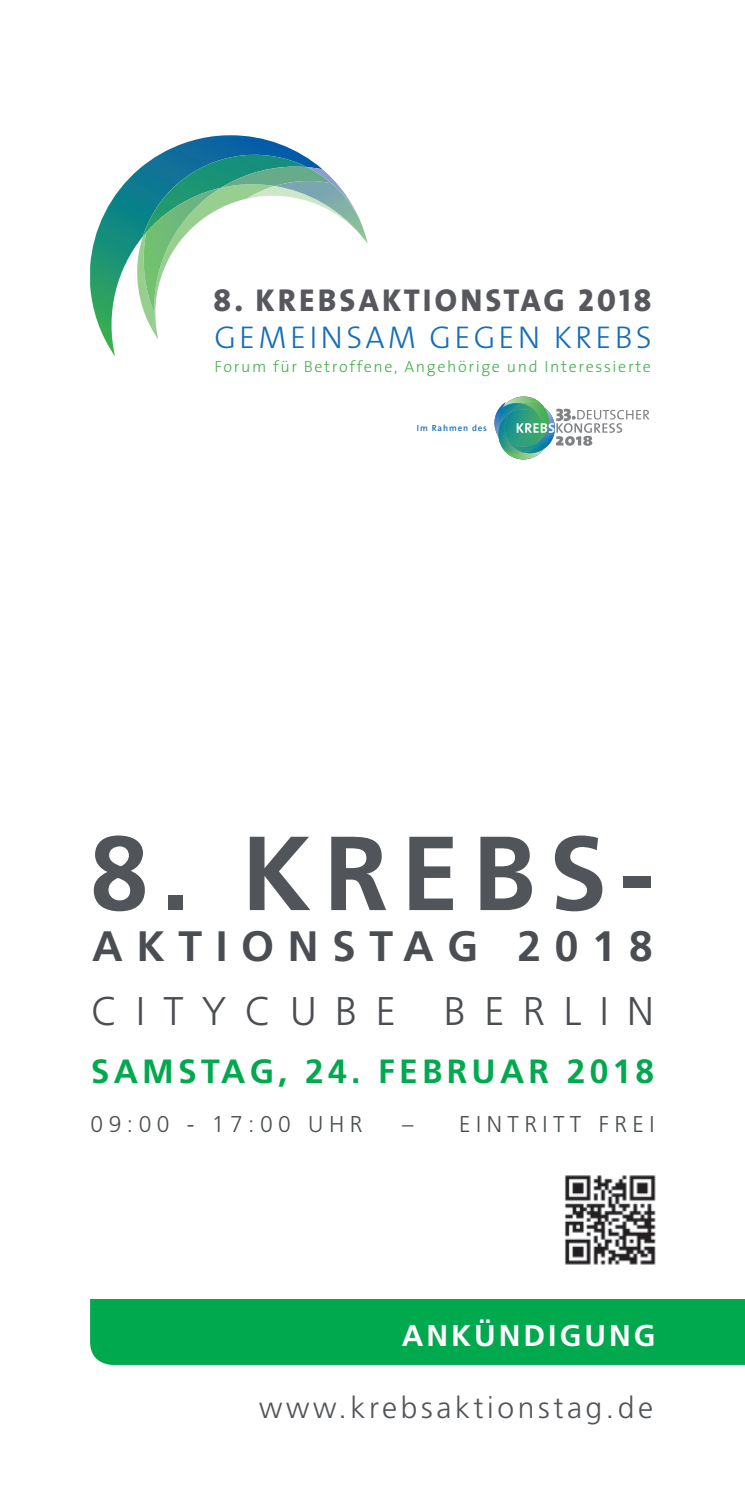
<style>
.page{position:relative;width:745px;height:1489px;background:#fff}
.page>*{position:absolute;margin:0;border:0;box-sizing:border-box;transform-origin:0 0}
.t1{font:700 105px "Frutiger";color:#515458}
.t2{font:700 72.5px "Frutiger";color:#515458}
.t3{font:700 42.5px "Frutiger";letter-spacing:.32em;color:#4a4d51}
.t4{font:700 42.5px "Frutiger";letter-spacing:.32em;color:#4a4e51}
.t5{font:300 40px "Frutiger";letter-spacing:.46em;color:#4a4d51}
.t6{font:300 40px "Frutiger";letter-spacing:.46em;color:#4a4e51}
.t7{font:700 33.5px "Frutiger";letter-spacing:.125em;color:#00a84e}
.t8{font:31.75px "The Sans Extra Bold Caps";letter-spacing:.1em;color:#56585e}
.t9{font:300 31.75px "The Sans";letter-spacing:.1em;color:#146eb8}
.t10{font:300 30px "Frutiger";letter-spacing:.12em;color:#515458}
.t11{font:700 30px "Frutiger";letter-spacing:.1em;color:#fff}
.t12{font:300 22.75px "Frutiger";letter-spacing:.24em;color:#494e51}
.t13{font:300 16px "The Sans";letter-spacing:.1em;color:#44b04b}
.t14{font:9px "The Sans LP6 Se Bld";letter-spacing:.1em;color:#146eb8}
</style>
<div class="page">
<img style="left:564px;top:1175px;width:92px;height:90px">
<div style="left:90px;top:1299px;width:654px;height:65px;background:#00a84e"></div>
<img style="left:90px;top:135px;width:230px;height:221px">
<img style="left:143px;top:155px;width:164px;height:12px">
<img style="left:360px;top:220px;width:7px;height:23px">
<svg style="left:137px;top:167px;width:223px;height:172px"></svg>
<img style="left:275px;top:181px;width:33px;height:5px">
<svg style="left:494px;top:396px;width:155px;height:63px"></svg>
<h3 class="t8" style="left:213px;top:273px;width:439px">8. KREBSAKTIONSTAG 2018</h3>
<h3 class="t9" style="left:214px;top:311px;width:438px">GEMEINSAM GEGEN KREBS</h3>
<p class="t13" style="left:214px;top:353px;width:438px">Forum für Betroffene, Angehörige und Interessierte</p>
<p class="t14" style="left:416px;top:423px;width:71px">Im Rahmen des</p>
<h1 class="t1" style="left:90px;top:811px;width:566px">8. KREBSREBS-</h1>
<h3 class="t4" style="left:133px;top:921px;width:343px">KTIONSTAG</h3>
<h2 class="t2" style="left:629px;top:828px;width:26px">-</h2>
<h3 class="t3" style="left:92px;top:921px;width:562px">AKTIONS TA G 2018</h3>
<h3 class="t6" style="left:135px;top:987px;width:261px">ITYCUBE</h3>
<h3 class="t6" style="left:483px;top:987px;width:171px">ERLIN</h3>
<h3 class="t5" style="left:91px;top:988px;width:188px">Cit ycu</h3>
<h3 class="t5" style="left:335px;top:988px;width:320px">be B erlin</h3>
<h3 class="t7" style="left:113px;top:1049px;width:162px">AMSTAG</h3>
<h3 class="t7" style="left:91px;top:1051px;width:564px">SAMSTAG, 24. FEBRUAR 2018</h3>
<h3 class="t12" style="left:328px;top:1109px;width:35px">HR</h3>
<h3 class="t12" style="left:458px;top:1109px;width:197px">EINTRITT FREI</h3>
<h3 class="t12" style="left:90px;top:1111px;width:273px">09:00 - 17:00 Uhr</h3>
<h3 class="t12" style="left:402px;top:1111px;width:254px">– eint rit t frei</h3>
<h3 class="t11" style="left:401px;top:1317px;width:255px">ANKÜNDIGUNG</h3>
<h3 class="t10" style="left:259px;top:1390px;width:395px">www.krebsaktionstag.de</h3>
</div>
